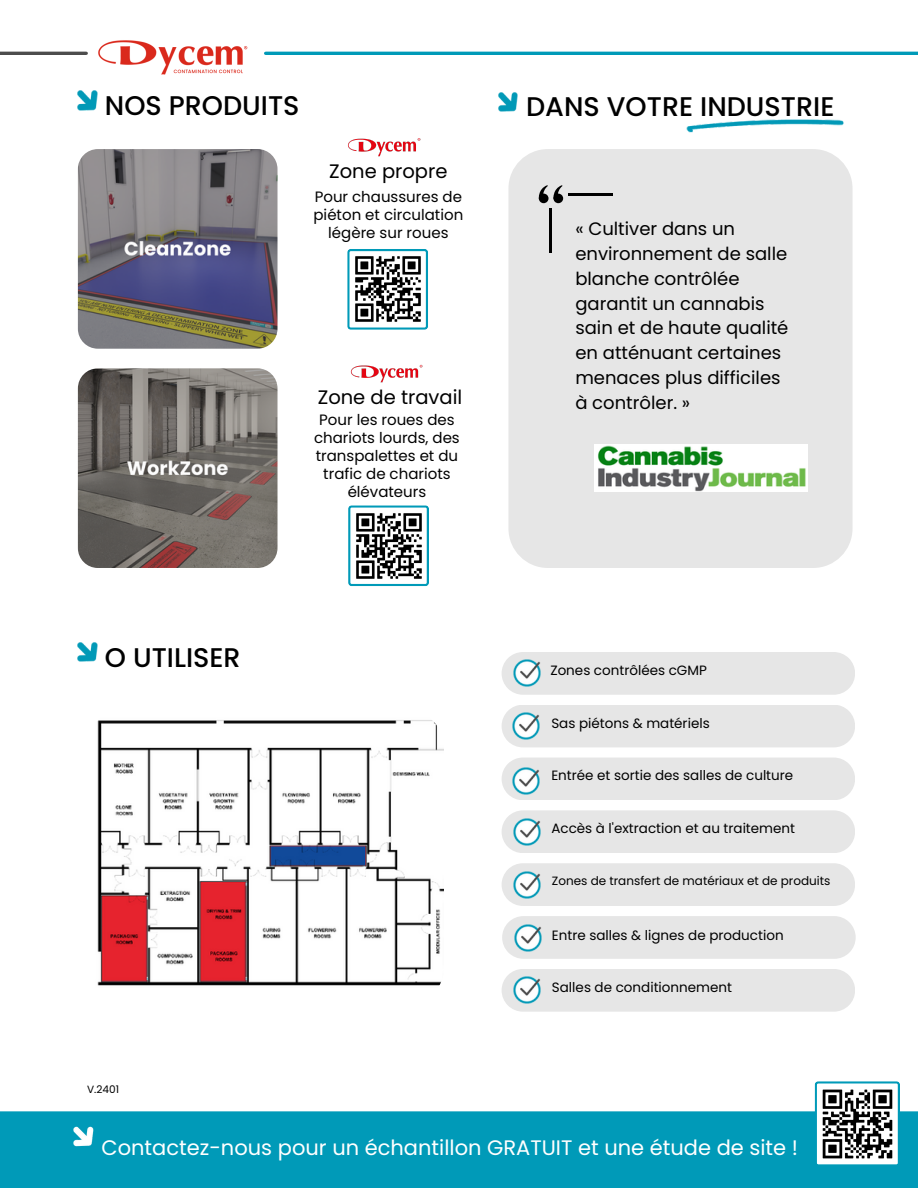
<style>
.page{position:relative;width:918px;height:1188px;background:#fff}
.page>*{position:absolute;margin:0;border:0;box-sizing:border-box;transform-origin:0 0}
.t1{font:500 27px "Poppins";color:#000}
.t2{font:21px "Poppins";color:#fff}
.t3{font:19.5px "Poppins";color:#000}
.t4{font:18px/24.8px "Poppins";color:#000}
.t5{font:15px/18px "Poppins";color:#000;text-align:center}
.t6{font:13.5px "Poppins";color:#000}
.t7{font:12px "Poppins";color:#000}
.t8{font:10.5px "Poppins";color:#000}
</style>
<div class="page">
<div style="left:508px;top:149px;width:345px;height:419px;background:#e6e6e6;border-radius:39px"></div>
<div style="left:502px;top:652px;width:353px;height:43px;background:#e6e6e6"></div>
<img style="left:514px;top:660px;width:27px;height:27px">
<div style="left:502px;top:705px;width:353px;height:42px;background:#e6e6e6"></div>
<img style="left:512px;top:713px;width:27px;height:27px">
<div style="left:502px;top:758px;width:353px;height:42px;background:#e6e6e6"></div>
<img style="left:512px;top:768px;width:27px;height:27px">
<div style="left:502px;top:916px;width:354px;height:43px;background:#e6e6e6"></div>
<img style="left:514px;top:924px;width:27px;height:27px">
<div style="left:502px;top:863px;width:353px;height:43px;background:#e6e6e6"></div>
<img style="left:514px;top:871px;width:27px;height:27px">
<div style="left:502px;top:969px;width:353px;height:43px;background:#e6e6e6"></div>
<img style="left:514px;top:977px;width:27px;height:27px">
<div style="left:502px;top:810px;width:353px;height:43px;background:#e6e6e6"></div>
<img style="left:514px;top:818px;width:27px;height:27px">
<img style="left:78px;top:149px;width:200px;height:200px;border-radius:20px">
<img style="left:78px;top:368px;width:200px;height:200px;border-radius:20px">
<img style="left:78px;top:91px;width:19px;height:19px">
<img style="left:499px;top:92px;width:19px;height:19px">
<img style="left:78px;top:642px;width:19px;height:19px">
<img style="left:686px;top:119px;width:158px;height:14px">
<svg style="left:538px;top:185px;width:25px;height:17px"></svg>
<hr style="left:550px;top:208px;width:2px;height:45px;background:#000">
<hr style="left:568px;top:193px;width:45px;height:3px;background:#000">
<img style="left:595px;top:445px;width:212px;height:46px">
<img style="left:86px;top:710px;width:358px;height:295px;border-radius:37px">
<img style="left:98px;top:40px;width:150px;height:35px">
<hr style="left:266px;top:52px;width:652px;height:3px;background:#009ab8">
<hr style="left:0;top:52px;width:86px;height:3px;background:#4d4d4d">
<svg style="left:347px;top:249px;width:81px;height:81px"></svg>
<svg style="left:348px;top:505px;width:81px;height:81px"></svg>
<img style="left:350px;top:364px;width:73px;height:19px">
<img style="left:348px;top:138px;width:73px;height:19px">
<div style="left:0;top:1111px;width:918px;height:77px;background:#009ab8"></div>
<img style="left:73px;top:1126px;width:21px;height:21px">
<svg style="left:815px;top:1081px;width:85px;height:84px"></svg>
<p class="t1" style="left:105px;top:87px;width:196px">NOS PRODUITS</p>
<h3 class="t1" style="left:526px;top:87px;width:310px">DANS VOTRE INDUSTRIE</h3>
<h1 class="t1" style="left:105px;top:638px;width:137px">O UTILISER</h1>
<p class="t3" style="left:329px;top:158px;width:120px">Zone propre</p>
<h4 class="t5" style="left:314px;top:188px;width:151px">Pour chaussures de piéton et circulation légère sur roues</h4>
<h5 class="t3" style="left:318px;top:383px;width:146px">Zone de travail</h5>
<p class="t5" style="left:314px;top:410px;width:147px">Pour les roues des chariots lourds, des transpalettes et du trafic de chariots élévateurs</p>
<p class="t8" style="left:87px;top:1082px;width:33px">V.2401</p>
<p class="t4" style="left:575px;top:217px;width:215px">« Cultiver dans un environnement de salle blanche contrôlée garantit un cannabis sain et de haute qualité en atténuant certaines menaces plus difficiles à contrôler. »</p>
<p class="t6" style="left:550px;top:661px;width:158px">Zones contrôlées cGMP</p>
<h1 class="t6" style="left:551px;top:714px;width:160px">Sas piétons &amp; matériels</h1>
<p class="t6" style="left:551px;top:766px;width:243px">Entrée et sortie des salles de culture</p>
<p class="t6" style="left:551px;top:819px;width:245px">Accès à l'extraction et au traitement</p>
<p class="t7" style="left:552px;top:872px;width:280px">Zones de transfert de matériaux et de produits</p>
<h2 class="t6" style="left:552px;top:926px;width:233px">Entre salles &amp; lignes de production</h2>
<h2 class="t6" style="left:552px;top:978px;width:182px">Salles de conditionnement</h2>
<h4 class="t2" style="left:102px;top:1133px;width:698px">Contactez-nous pour un échantillon GRATUIT et une étude de site !</h4>
</div>
